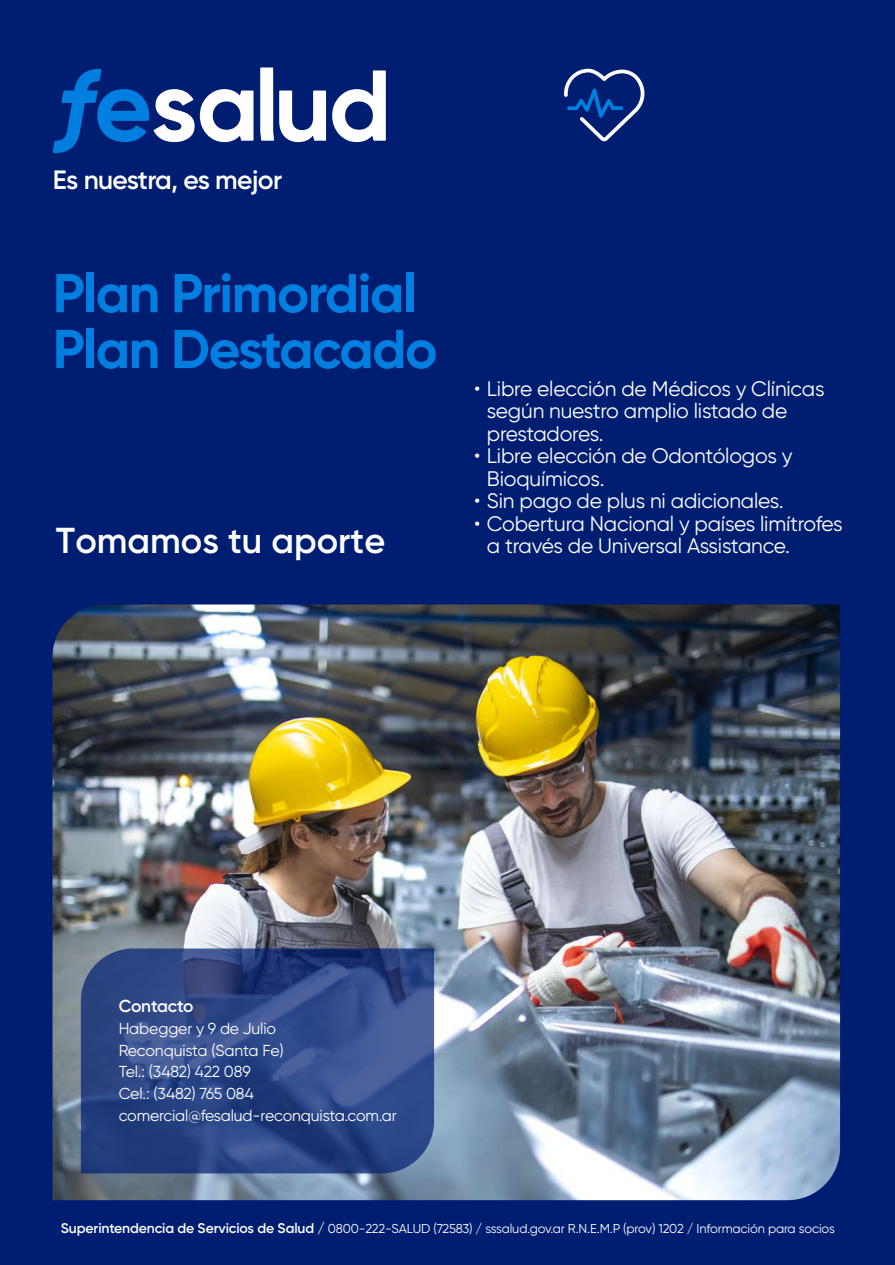
<style>
.page{position:relative;width:895px;height:1265px;background:#fff}
.page>*{position:absolute;margin:0;border:0;box-sizing:border-box;transform-origin:0 0}
.t1{font:700 54.45px/55.8px "Gilroy";letter-spacing:-.025em;color:#007fe1}
.t2{font:600 36px "Gilroy";color:#fff}
.t3{font:600 26.4px "Gilroy";letter-spacing:-.025em;color:#fff}
.t4{font:21px/22.5px "Gilroy";letter-spacing:-.01em;color:#fff}
.t5{font:600 17.4px "Gilroy";letter-spacing:-.01em;color:#fff}
.t6{font:15.9px/21.6px "Gilroy";letter-spacing:-.01em;color:#fff}
.t7{font:12.9px "Gilroy";letter-spacing:-.01em;color:#fff}
.s1{font-weight:600;font-size:14.1px}
</style>
<div class="page">
<div style="left:0;top:0;width:894px;height:1264px;background:#001e71"></div>
<svg style="left:332px;top:70px;width:54px;height:72px"></svg>
<svg style="left:260px;top:67px;width:66px;height:75px"></svg>
<svg style="left:53px;top:69px;width:200px;height:84px"></svg>
<svg style="left:564px;top:69px;width:81px;height:73px"></svg>
<img style="left:52px;top:604px;width:788px;height:596px">
<svg style="left:81px;top:948px;width:353px;height:225px;background:#2f4886"></svg>
<p class="t3" style="left:53px;top:163px;width:231px">Es nuestra, es mejor</p>
<h1 class="t1" style="left:53px;top:265px;width:386px">Plan Primordial<br>Plan Destacado</h1>
<h2 class="t2" style="left:56px;top:518px;width:331px">Tomamos tu aporte</h2>
<p class="t4" style="left:487px;top:377px;width:339px;text-indent:-13px">• Libre elección de Médicos y Clínicas según nuestro amplio listado de prestadores.</p>
<p class="t4" style="left:487px;top:444px;width:307px;text-indent:-13px">• Libre elección de Odontólogos y<br>Bioquímicos.</p>
<p class="t4" style="left:474px;top:489px;width:311px">• Sin pago de plus ni adicionales.</p>
<p class="t4" style="left:487px;top:512px;width:357px;text-indent:-13px">• Cobertura Nacional y países limítrofes a través de Universal Assistance.</p>
<p class="t5" style="left:119px;top:995px;width:76px">Contacto</p>
<p class="t6" style="left:119px;top:1017px;width:279px">Habegger y 9 de Julio<br>Reconquista (Santa Fe)<br>Tel.: (3482) 422 089<br>Cel.: (3482) 765 084 comercial@fesalud-reconquista.com.ar</p>
<p class="t7" style="left:61px;top:1220px;width:775px"><span class="s1">Superintendencia de Servicios de Salud /</span> 0800-222-SALUD (72583) / sssalud.gov.ar R.N.E.M.P (prov) 1202 / Información para socios</p>
</div>
